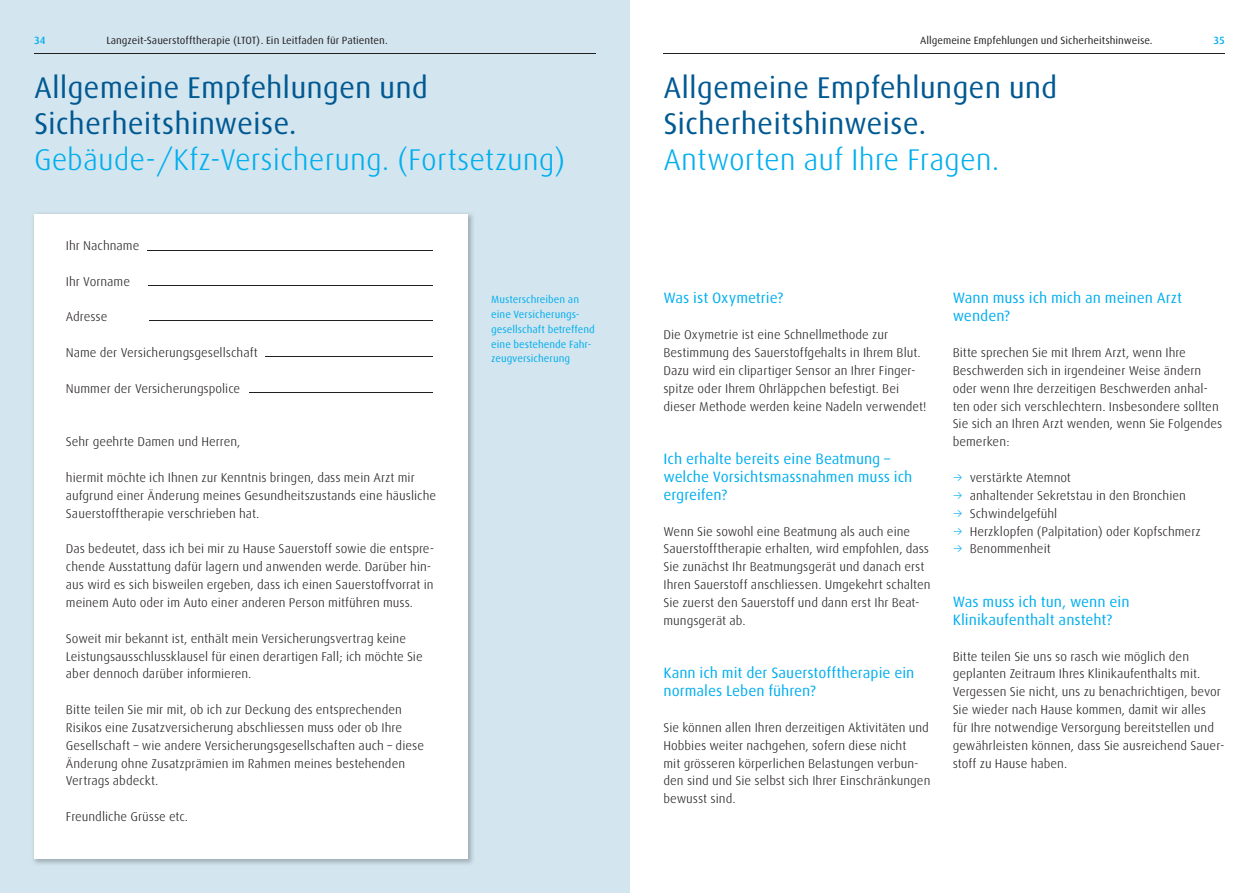
<style>
.page{position:relative;width:1259px;height:893px;background:#fff}
.page>*{position:absolute;margin:0;border:0;box-sizing:border-box;transform-origin:0 0}
.t1{font:30px/36px "Linde Dax Global";color:#005992}
.t2{font:300 30px "Linde Dax Global";color:#00aeef}
.t3{font:15px/17.9px "Linde Dax Global";color:#00aeef}
.t4{font:300 12.75px/17.9px "Linde Dax Global";color:#231f20}
.t5{font:10.5px "Linde Dax Global";color:#231f20}
.t6{font:10.5px/14.7px "Linde Dax Global";color:#00aeef}
.t7{font:500 10.5px "Linde Dax Global";color:#00aeef}
.s1{color:#00aeef}
</style>
<div class="page">
<div style="left:0;top:0;width:629px;height:893px;background:#d3e5ee"></div>
<img style="left:33px;top:213px;width:440px;height:651px">
<div style="left:34px;top:214px;width:434px;height:645px;background:#fff"></div>
<hr style="left:663px;top:53px;width:562px;height:1px;background:#231f20">
<hr style="left:34px;top:53px;width:561px;height:1px;background:#231f20">
<hr style="left:147px;top:250px;width:286px;height:1px;background:#231f20">
<hr style="left:148px;top:285px;width:285px;height:1px;background:#231f20">
<hr style="left:149px;top:320px;width:284px;height:1px;background:#231f20">
<hr style="left:265px;top:357px;width:168px;height:1px;background:#231f20">
<hr style="left:249px;top:393px;width:184px;height:1px;background:#231f20">
<p class="t5" style="left:106px;top:34px;width:283px">Langzeit-Sauerstofftherapie (LTOT). Ein Leitfaden für Patienten.</p>
<p class="t5" style="left:920px;top:34px;width:234px">Allgemeine Empfehlungen und Sicherheitshinweise.</p>
<p class="t7" style="left:34px;top:34px;width:13px">34</p>
<p class="t7" style="left:1213px;top:34px;width:13px">35</p>
<h1 class="t1" style="left:34px;top:70px;width:395px">Allgemeine Empfehlungen und<br>Sicherheitshinweise.</h1>
<h1 class="t2" style="left:34px;top:142px;width:533px">Gebäude-/Kfz-Versicherung. (Fortsetzung)</h1>
<h1 class="t1" style="left:663px;top:70px;width:395px">Allgemeine Empfehlungen und<br>Sicherheitshinweise.</h1>
<h1 class="t2" style="left:663px;top:142px;width:337px">Antworten auf Ihre Fragen.</h1>
<p class="t4" style="left:66px;top:237px;width:75px">Ihr Nachname</p>
<p class="t4" style="left:66px;top:272px;width:66px">Ihr Vorname</p>
<p class="t4" style="left:66px;top:308px;width:43px">Adresse</p>
<p class="t4" style="left:66px;top:344px;width:194px">Name der Versicherungsgesellschaft</p>
<p class="t4" style="left:66px;top:379px;width:176px">Nummer der Versicherungspolice</p>
<p class="t4" style="left:66px;top:433px;width:176px">Sehr geehrte Damen und Herren,</p>
<p class="t4" style="left:66px;top:469px;width:372px">hiermit möchte ich Ihnen zur Kenntnis bringen, dass mein Arzt mir aufgrund einer Änderung meines Gesundheitszustands eine häusliche<br>Sauerstofftherapie verschrieben hat.</p>
<p class="t4" style="left:66px;top:540px;width:370px">Das bedeutet, dass ich bei mir zu Hause Sauerstoff sowie die entspre&shy;chende Ausstattung dafür lagern und anwenden werde. Darüber hin&shy;aus wird es sich bisweilen ergeben, dass ich einen Sauerstoffvorrat in meinem Auto oder im Auto einer anderen Person mitführen muss.</p>
<p class="t4" style="left:66px;top:629px;width:358px">Soweit mir bekannt ist, enthält mein Versicherungsvertrag keine<br>Leistungsausschlussklausel für einen derartigen Fall; ich möchte Sie aber dennoch darüber informieren.</p>
<p class="t4" style="left:66px;top:701px;width:360px">Bitte teilen Sie mir mit, ob ich zur Deckung des entsprechenden Risikos eine Zusatzversicherung abschliessen muss oder ob Ihre Gesellschaft – wie andere Versicherungsgesellschaften auch – diese Änderung ohne Zusatzprämien im Rahmen meines bestehenden Vertrags abdeckt.</p>
<p class="t4" style="left:66px;top:808px;width:124px">Freundliche Grüsse etc.</p>
<p class="t6" style="left:491px;top:292px;width:105px">Musterschreiben an eine Versicherungs&shy;gesellschaft betreffend eine bestehende Fahr&shy;zeugversicherung</p>
<p class="t3" style="left:663px;top:289px;width:121px">Was ist Oxymetrie?</p>
<p class="t4" style="left:663px;top:326px;width:265px">Die Oxymetrie ist eine Schnellmethode zur Bestimmung des Sauerstoffgehalts in Ihrem Blut.<br>Dazu wird ein clipartiger Sensor an Ihrer Finger&shy;spitze oder Ihrem Ohrläppchen befestigt. Bei dieser Methode werden keine Nadeln verwendet!</p>
<p class="t3" style="left:663px;top:450px;width:250px">Ich erhalte bereits eine Beatmung – welche Vorsichtsmassnahmen muss ich ergreifen?</p>
<p class="t4" style="left:663px;top:522px;width:268px">Wenn Sie sowohl eine Beatmung als auch eine Sauerstofftherapie erhalten, wird empfohlen, dass Sie zunächst Ihr Beatmungsgerät und danach erst Ihren Sauerstoff anschliessen. Umgekehrt schalten Sie zuerst den Sauerstoff und dann erst Ihr Beat&shy;mungsgerät ab.</p>
<p class="t3" style="left:663px;top:664px;width:252px">Kann ich mit der Sauerstofftherapie ein normales Leben führen?</p>
<p class="t4" style="left:663px;top:719px;width:268px">Sie können allen Ihren derzeitigen Aktivitäten und Hobbies weiter nachgehen, sofern diese nicht<br>mit grösseren körperlichen Belastungen verbun&shy;den sind und Sie selbst sich Ihrer Einschränkungen bewusst sind.</p>
<p class="t3" style="left:952px;top:289px;width:231px">Wann muss ich mich an meinen Arzt wenden?</p>
<p class="t4" style="left:952px;top:344px;width:271px">Bitte sprechen Sie mit Ihrem Arzt, wenn Ihre Beschwerden sich in irgendeiner Weise ändern oder wenn Ihre derzeitigen Beschwerden anhal&shy;ten oder sich verschlechtern. Insbesondere sollten Sie sich an Ihren Arzt wenden, wenn Sie Folgendes bemerken:</p>
<p class="t4" style="left:952px;top:469px;width:120px"><span class="s1">→</span> verstärkte Atemnot</p>
<p class="t4" style="left:952px;top:486px;width:235px"><span class="s1">→</span> anhaltender Sekretstau in den Bronchien</p>
<p class="t4" style="left:952px;top:504px;width:106px"><span class="s1">→</span> Schwindelgefühl</p>
<p class="t4" style="left:952px;top:522px;width:250px"><span class="s1">→</span> Herzklopfen (Palpitation) oder Kopfschmerz</p>
<p class="t4" style="left:952px;top:540px;width:100px"><span class="s1">→</span> Benommenheit</p>
<p class="t3" style="left:952px;top:593px;width:178px">Was muss ich tun, wenn ein<br>Klinikaufenthalt ansteht?</p>
<p class="t4" style="left:952px;top:647px;width:273px">Bitte teilen Sie uns so rasch wie möglich den geplanten Zeitraum Ihres Klinikaufenthalts mit.<br>Vergessen Sie nicht, uns zu benachrichtigen, bevor Sie wieder nach Hause kommen, damit wir alles<br>für Ihre notwendige Versorgung bereitstellen und gewährleisten können, dass Sie ausreichend Sauer&shy;stoff zu Hause haben.</p>
</div>
